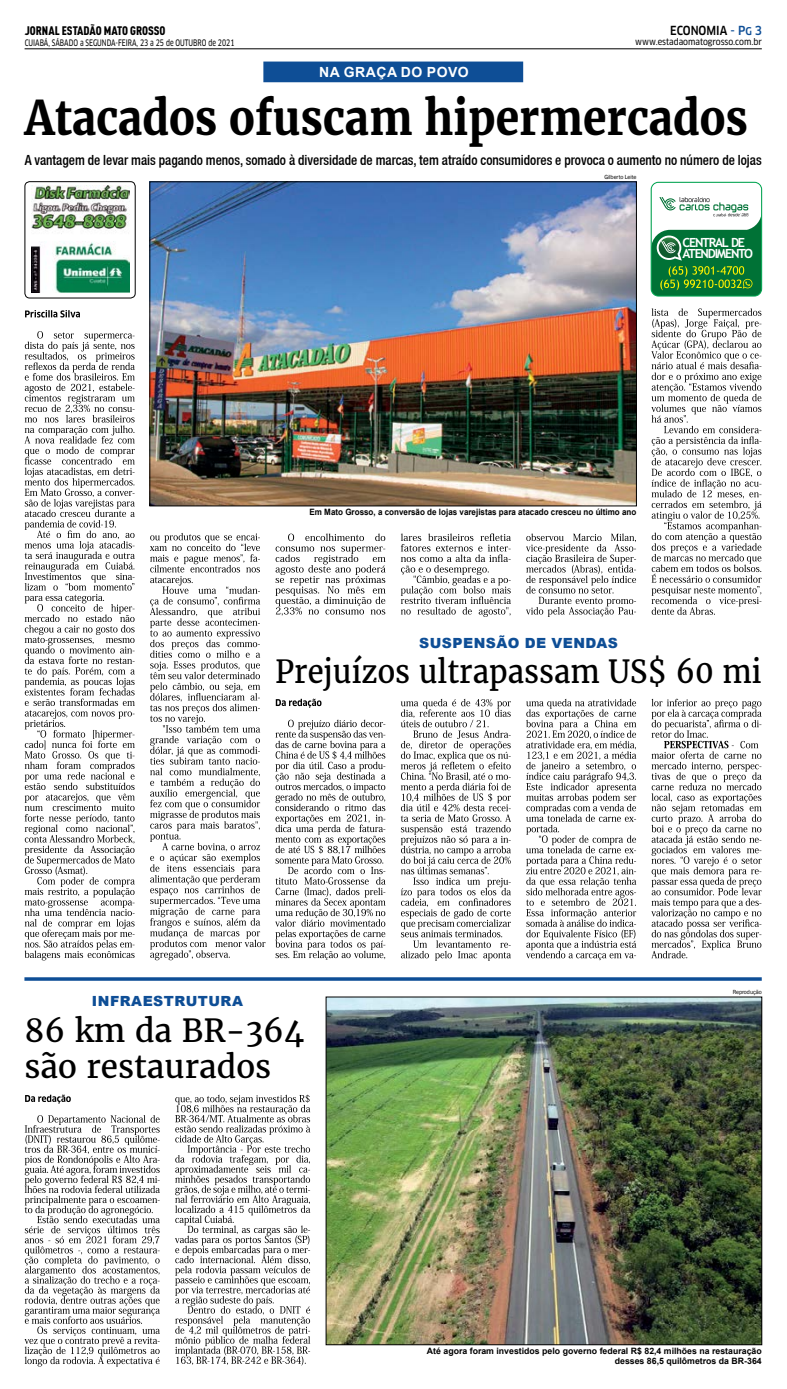
<style>
.page{position:relative;width:787px;height:1389px;background:#fff}
.page>*{position:absolute;margin:0;border:0;box-sizing:border-box;transform-origin:0 0}
.t1{font:700 47.25px "Merriweather";color:#000;scale:.9 1}
.t2{font:31.5px "Merriweather";color:#000;scale:.93 1}
.t3{font:31.5px/35.9px "Merriweather";color:#000}
.t4{font:500 condensed 14px "Helvetica Neue";color:#000;scale:.95 1}
.t5{font:900 14px "Arial";letter-spacing:.035em;color:#0e4e96}
.t6{font:700 14px "Arial";letter-spacing:.035em;color:#fff}
.t7{font:700 12.69px/11px "Trebuchet MS";letter-spacing:-.1em;color:#fff}
.t8{font:12.25px "DIN Cond Black Alternate";color:#000}
.t9{font:500 condensed 12.25px "Clan OT";color:#000;scale:.95 1}
.t10{font:700 8.75px/9.6px "Arial";color:#000;text-align:right}
.t11{font:700 8.75px "Arial";color:#000;scale:.92 1}
.t12{font:8.75px "Clan OT Narrow News";color:#000;scale:.8 1}
.t13{font:8.75px "Clan OT Narrow News";color:#000}
.t14{font:6.12px "Franklin Gothic";letter-spacing:-.01em;color:#000;scale:.95 1}
.s1{color:#0e4e96}
.s2{font-size:10.5px;color:#0e4e96}
</style>
<div class="page">
<hr style="left:25px;top:49px;width:736px;height:1px;background:#000">
<div style="left:264px;top:62px;width:258px;height:20px;background:#0e4e96"></div>
<svg style="left:25px;top:331px;width:110px;height:629px"></svg>
<svg style="left:25px;top:310px;width:55px;height:8px"></svg>
<svg style="left:150px;top:533px;width:115px;height:427px"></svg>
<img style="left:31px;top:185px;width:98px;height:108px">
<div style="left:25px;top:181px;width:110px;height:117px;border:1px solid #000;border-radius:5px"></div>
<div style="left:651px;top:182px;width:110px;height:114px;background:#007236;border-radius:7px"></div>
<div style="left:650px;top:182px;width:111px;height:114px;border:1px solid #00a651;border-radius:7px"></div>
<svg style="left:651px;top:182px;width:110px;height:108px"></svg>
<svg style="left:651px;top:308px;width:110px;height:307px"></svg>
<svg style="left:275px;top:533px;width:110px;height:83px"></svg>
<svg style="left:401px;top:533px;width:109px;height:84px"></svg>
<svg style="left:526px;top:533px;width:109px;height:84px"></svg>
<svg style="left:275px;top:720px;width:110px;height:240px"></svg>
<svg style="left:276px;top:699px;width:45px;height:9px"></svg>
<svg style="left:400px;top:699px;width:110px;height:262px"></svg>
<svg style="left:526px;top:699px;width:110px;height:261px"></svg>
<svg style="left:651px;top:699px;width:110px;height:259px"></svg>
<svg style="left:25px;top:1115px;width:135px;height:252px"></svg>
<svg style="left:25px;top:1095px;width:46px;height:9px"></svg>
<svg style="left:175px;top:1095px;width:135px;height:271px"></svg>
<img style="left:152px;top:184px;width:482px;height:320px">
<svg style="left:24px;top:977px;width:737px;height:4px;background:#2b63a2"></svg>
<img style="left:328px;top:999px;width:431px;height:344px">
<div style="left:326px;top:997px;width:435px;height:348px;border:1px solid #000"></div>
<p class="t8" style="left:25px;top:23px;width:142px">JORNAL ESTADÃO MATO GROSSO</p>
<p class="t12" style="left:25px;top:37px;width:263px">CUIABÁ, SÁBADO a SEGUNDA-FEIRA, 23 a 25 de OUTUBRO de 2021</p>
<p class="t9" style="left:670px;top:23px;width:98px">ECONOMIA <span class="s1">- P</span><span class="s2">G</span> <span class="s1">3</span></p>
<p class="t13" style="left:635px;top:37px;width:128px">www.estadaomatogrosso.com.br</p>
<p class="t6" style="left:319px;top:63px;width:151px">NA GRAÇA DO POVO</p>
<h1 class="t1" style="left:25px;top:88px;width:805px">Atacados ofuscam hipermercados</h1>
<p class="t4" style="left:25px;top:152px;width:777px">A vantagem de levar mais pagando menos, somado à diversidade de marcas, tem atraído consumidores e provoca o aumento no número de lojas</p>
<p class="t14" style="left:604px;top:173px;width:35px">Gilberto Leite</p>
<p class="t7" style="left:682px;top:237px;width:72px">CENTRAL DE<br>ATENDIMENTO</p>
<p class="t11" style="left:309px;top:506px;width:356px">Em Mato Grosso, a conversão de lojas varejistas para atacado cresceu no último ano</p>
<p class="t5" style="left:419px;top:633px;width:200px">SUSPENSÃO DE VENDAS</p>
<h2 class="t2" style="left:275px;top:652px;width:524px">Prejuízos ultrapassam US$ 60 mi</h2>
<p class="t5" style="left:92px;top:991px;width:152px">INFRAESTRUTURA</p>
<h2 class="t3" style="left:24px;top:1013px;width:281px">86 km da BR-364 são restaurados</h2>
<p class="t14" style="left:732px;top:988px;width:32px">Reprodução</p>
<p class="t10" style="left:427px;top:1346px;width:336px">Até agora foram investidos pelo governo federal R$ 82,4 milhões na restauração desses 86,5 quilômetros da BR-364</p>
</div>
